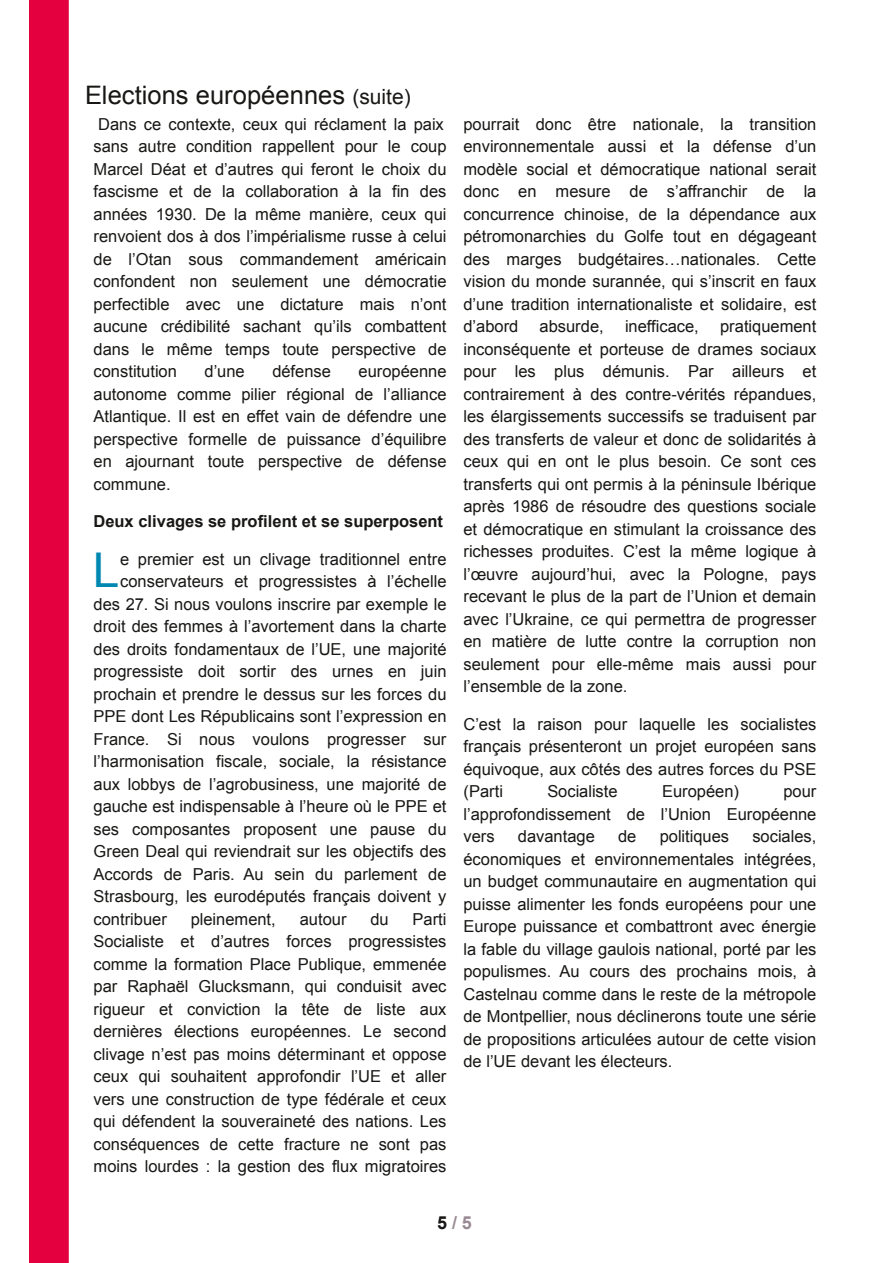
<style>
.page{position:relative;width:893px;height:1263px;background:#fff}
.page>*{position:absolute;margin:0;border:0;box-sizing:border-box;transform-origin:0 0}
.t1{font:48px "Arial";color:#0088b3}
.t2{font:25.5px "Arial";letter-spacing:.005em;color:#181715}
.t3{font:700 18px "Arial";color:#998992}
.t4{font:16.5px/22.5px "Arial";color:#181715;text-align:justify}
.t5{font:700 16.5px "Arial";color:#181715}
.s1{font-size:21px}
.s2{color:#181715}
</style>
<div class="page">
<div style="left:29px;top:0;width:40px;height:1263px;border:2px solid #e4003e"></div>
<div style="left:30px;top:0;width:38px;height:1263px;background:#e4003e"></div>
<h2 class="t2" style="left:85px;top:81px;width:327px">Elections européennes <span class="s1">(suite)</span></h2>
<p class="t4" style="left:94px;top:113px;width:354px;text-align:left">Dans ce contexte, ceux qui réclament la paix sans autre condition rappellent pour le coup Marcel Déat et d’autres qui feront le choix du fascisme et de la collaboration à la fin des années 1930. De la même manière, ceux qui renvoient dos à dos l’impérialisme russe à celui de l’Otan sous commandement américain confondent non seulement une démocratie perfectible avec une dictature mais n’ont aucune crédibilité sachant qu’ils combattent dans le même temps toute perspective de constitution</p>
<p class="t4" style="left:205px;top:360px;width:42px">d’une</p>
<p class="t4" style="left:272px;top:360px;width:60px">défense</p>
<p class="t4" style="left:94px;top:360px;width:354px;text-indent:265px">européenne autonome comme pilier régional de l’alliance Atlantique. Il est en effet vain de défendre une perspective formelle de puissance d’équilibre en ajournant toute perspective de défense commune.</p>
<p class="t5" style="left:94px;top:512px;width:351px">Deux clivages se profilent et se superposent</p>
<h1 class="t1" style="left:93px;top:544px;width:28px">L</h1>
<p class="t4" style="left:120px;top:548px;width:328px">e premier est un clivage traditionnel entre</p>
<p class="t4" style="left:120px;top:570px;width:328px">conservateurs et progressistes à l’échelle</p>
<p class="t4" style="left:94px;top:593px;width:354px">des 27. Si nous voulons inscrire par exemple le</p>
<p class="t4" style="left:94px;top:615px;width:354px">droit des femmes à l’avortement dans la charte</p>
<p class="t4" style="left:94px;top:638px;width:354px">des droits fondamentaux de l’UE, une majorité</p>
<p class="t4" style="left:94px;top:660px;width:354px">progressiste doit sortir des urnes en juin</p>
<p class="t4" style="left:94px;top:683px;width:354px">prochain et prendre le dessus sur les forces du</p>
<p class="t4" style="left:94px;top:705px;width:354px">PPE dont Les Républicains sont l’expression en</p>
<p class="t4" style="left:94px;top:728px;width:354px">France. Si nous voulons progresser sur</p>
<p class="t4" style="left:94px;top:750px;width:354px">l’harmonisation fiscale, sociale, la résistance</p>
<p class="t4" style="left:94px;top:773px;width:354px">aux lobbys de l’agrobusiness, une majorité de</p>
<p class="t4" style="left:94px;top:795px;width:354px">gauche est indispensable à l’heure où le PPE et</p>
<p class="t4" style="left:94px;top:818px;width:354px">ses composantes proposent une pause du</p>
<p class="t4" style="left:94px;top:840px;width:354px">Green Deal qui reviendrait sur les objectifs des</p>
<p class="t4" style="left:94px;top:863px;width:354px">Accords de Paris. Au sein du parlement de</p>
<p class="t4" style="left:94px;top:885px;width:354px">Strasbourg, les eurodéputés français doivent y</p>
<p class="t4" style="left:94px;top:908px;width:75px">contribuer</p>
<p class="t4" style="left:191px;top:908px;width:87px">pleinement,</p>
<p class="t4" style="left:300px;top:908px;width:48px">autour</p>
<p class="t4" style="left:370px;top:908px;width:20px">du</p>
<p class="t4" style="left:94px;top:908px;width:354px;text-indent:319px">Parti Socialiste et d’autres forces progressistes comme la formation Place Publique, emmenée par Raphaël Glucksmann, qui conduisit avec rigueur et conviction la tête de liste aux dernières élections européennes. Le second clivage n’est pas moins déterminant et oppose ceux qui souhaitent approfondir l’UE et aller vers une construction de type fédérale et ceux qui défendent la souveraineté des nations. Les conséquences de cette fracture ne sont pas moins lourdes : la gestion des flux migratoires</p>
<p class="t4" style="left:463px;top:113px;width:354px">pourrait donc être nationale, la transition environnementale aussi et la défense d’un modèle social et démocratique national serait donc en mesure de s’affranchir de la concurrence chinoise, de la dépendance aux pétromonarchies du Golfe tout en dégageant des marges budgétaires…nationales. Cette vision du monde surannée, qui s’inscrit en faux d’une tradition internationaliste et solidaire, est d’abord</p>
<p class="t4" style="left:540px;top:315px;width:66px">absurde,</p>
<p class="t4" style="left:625px;top:315px;width:75px">inefficace,</p>
<p class="t4" style="left:463px;top:315px;width:354px;text-indent:257px">pratiquement inconséquente et porteuse de drames sociaux pour les plus démunis. Par ailleurs et contrairement à des contre-vérités répandues, les élargissements successifs se traduisent par des transferts de valeur et donc de solidarités à ceux qui en ont le plus besoin. Ce sont ces transferts qui ont permis à la péninsule Ibérique après 1986 de résoudre des questions sociale et démocratique en stimulant la croissance des richesses produites. C’est la même logique à l’œuvre aujourd’hui, avec la Pologne, pays recevant le plus de la part de l’Union et demain avec l’Ukraine, ce qui permettra de progresser en matière de lutte contre la corruption non seulement pour elle-même mais aussi pour l’ensemble de la zone.</p>
<p class="t4" style="left:463px;top:713px;width:354px">C’est la raison pour laquelle les socialistes français présenteront un projet européen sans équivoque, aux côtés des autres forces du PSE (Parti</p>
<p class="t4" style="left:547px;top:780px;width:72px">Socialiste</p>
<p class="t4" style="left:662px;top:780px;width:78px">Européen)</p>
<p class="t4" style="left:463px;top:780px;width:354px;text-indent:320px">pour l’approfondissement de l’Union Européenne vers</p>
<p class="t4" style="left:463px;top:825px;width:354px;text-indent:289px">sociales, économiques et environnementales intégrées, un budget communautaire en augmentation qui puisse alimenter les fonds européens pour une Europe puissance et combattront avec énergie la fable du village gaulois national, porté par les populismes. Au cours des prochains mois, à Castelnau comme dans le reste de la métropole de Montpellier, nous déclinerons toute une série de propositions articulées autour de cette vision de l’UE devant les électeurs.</p>
<p class="t4" style="left:518px;top:825px;width:78px">davantage</p>
<p class="t4" style="left:618px;top:825px;width:20px">de</p>
<p class="t4" style="left:660px;top:825px;width:71px">politiques</p>
<p class="t3" style="left:437px;top:1213px;width:36px"><span class="s2">5</span>/5</p>
</div>
